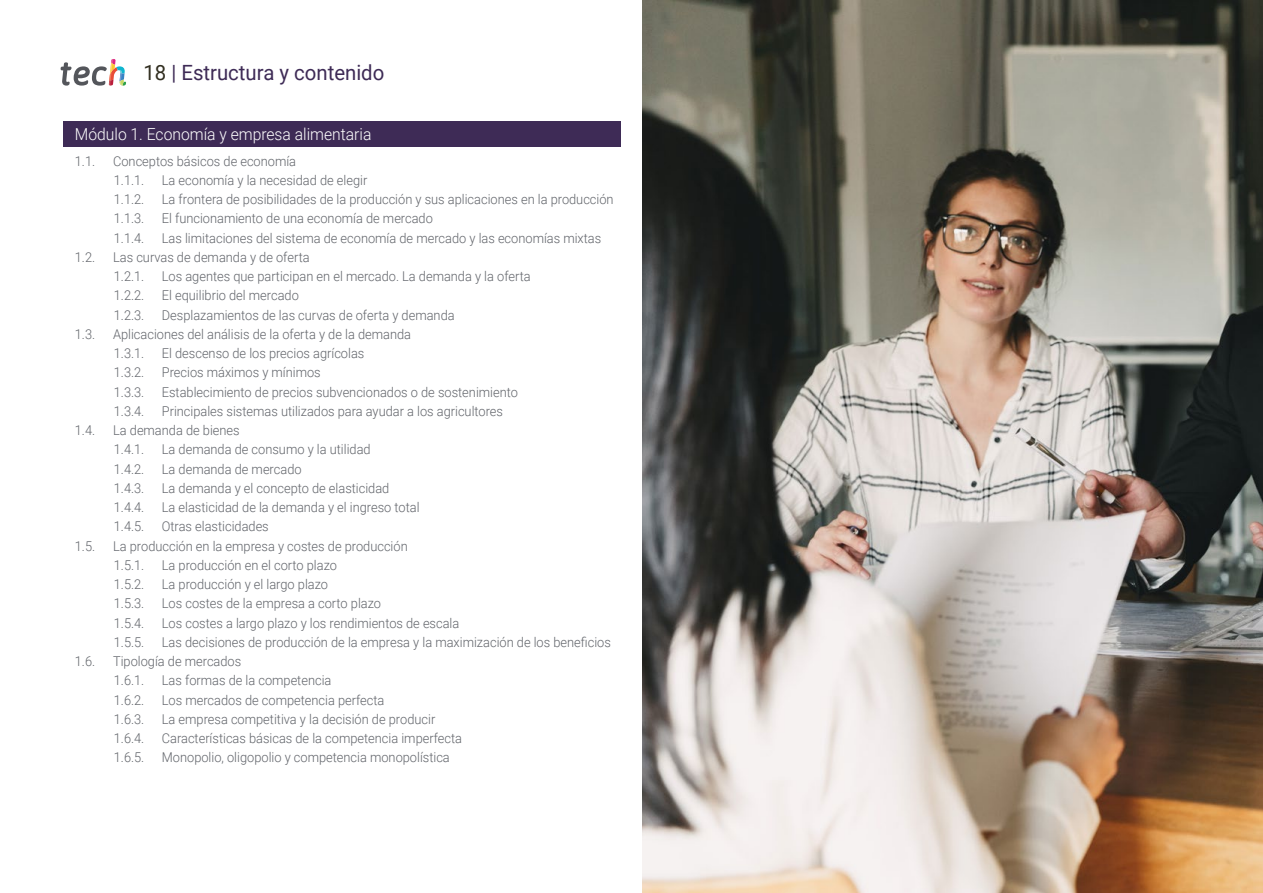
<style>
.page{position:relative;width:1263px;height:893px;background:#fff}
.page>*{position:absolute;margin:0;border:0;box-sizing:border-box;transform-origin:0 0}
.t1{font:21px "Roboto";color:#3e2b56}
.t2{font:300 16.5px "Roboto";color:#fff;scale:.95 1}
.t3{font:300 13.5px/19.2px "Roboto";color:#61646a;scale:.95 1}
.s1{color:#312e20}
</style>
<div class="page">
<div style="left:64px;top:121px;width:557px;height:25px;background:#3e2b56"></div>
<img style="left:642px;top:0;width:621px;height:893px">
<svg style="left:61px;top:59px;width:65px;height:27px"></svg>
<h1 class="t1" style="left:144px;top:57px;width:242px"><span class="s1">18</span> | Estructura y contenido</h1>
<p class="t2" style="left:75px;top:123px;width:314px">Módulo 1. Economía y empresa alimentaria</p>
<p class="t3" style="left:75px;top:151px;width:23px">1.1.</p>
<p class="t3" style="left:113px;top:151px;width:194px">Conceptos básicos de economía<br>1.1.1.</p>
<p class="t3" style="left:162px;top:170px;width:218px">La economía y la necesidad de elegir</p>
<p class="t3" style="left:114px;top:189px;width:34px">1.1.2.</p>
<p class="t3" style="left:162px;top:189px;width:477px">La frontera de posibilidades de la producción y sus aplicaciones en la producción</p>
<p class="t3" style="left:114px;top:208px;width:34px">1.1.3.</p>
<p class="t3" style="left:162px;top:208px;width:287px">El funcionamiento de una economía de mercado</p>
<p class="t3" style="left:114px;top:228px;width:34px">1.1.4.</p>
<p class="t3" style="left:162px;top:228px;width:464px">Las limitaciones del sistema de economía de mercado y las economías mixtas</p>
<p class="t3" style="left:75px;top:247px;width:23px">1.2.</p>
<p class="t3" style="left:113px;top:247px;width:208px">Las curvas de demanda y de oferta<br>1.2.1.</p>
<p class="t3" style="left:162px;top:266px;width:390px">Los agentes que participan en el mercado. La demanda y la oferta</p>
<p class="t3" style="left:114px;top:285px;width:34px">1.2.2.</p>
<p class="t3" style="left:162px;top:285px;width:146px">El equilibrio del mercado</p>
<p class="t3" style="left:114px;top:305px;width:34px">1.2.3.</p>
<p class="t3" style="left:162px;top:305px;width:310px">Desplazamientos de las curvas de oferta y demanda</p>
<p class="t3" style="left:75px;top:324px;width:23px">1.3.</p>
<p class="t3" style="left:113px;top:324px;width:315px">Aplicaciones del análisis de la oferta y de la demanda<br>1.3.1.</p>
<p class="t3" style="left:162px;top:343px;width:215px">El descenso de los precios agrícolas</p>
<p class="t3" style="left:114px;top:362px;width:34px">1.3.2.</p>
<p class="t3" style="left:162px;top:362px;width:169px">Precios máximos y mínimos</p>
<p class="t3" style="left:114px;top:382px;width:34px">1.3.3.</p>
<p class="t3" style="left:162px;top:382px;width:376px">Establecimiento de precios subvencionados o de sostenimiento</p>
<p class="t3" style="left:114px;top:401px;width:34px">1.3.4.</p>
<p class="t3" style="left:162px;top:401px;width:361px">Principales sistemas utilizados para ayudar a los agricultores</p>
<p class="t3" style="left:75px;top:420px;width:23px">1.4.</p>
<p class="t3" style="left:113px;top:420px;width:135px">La demanda de bienes<br>1.4.1.</p>
<p class="t3" style="left:162px;top:439px;width:221px">La demanda de consumo y la utilidad</p>
<p class="t3" style="left:114px;top:459px;width:34px">1.4.2.</p>
<p class="t3" style="left:162px;top:459px;width:149px">La demanda de mercado</p>
<p class="t3" style="left:114px;top:478px;width:34px">1.4.3.</p>
<p class="t3" style="left:162px;top:478px;width:241px">La demanda y el concepto de elasticidad</p>
<p class="t3" style="left:114px;top:497px;width:34px">1.4.4.</p>
<p class="t3" style="left:162px;top:497px;width:273px">La elasticidad de la demanda y el ingreso total</p>
<p class="t3" style="left:114px;top:516px;width:34px">1.4.5.</p>
<p class="t3" style="left:162px;top:516px;width:114px">Otras elasticidades</p>
<p class="t3" style="left:75px;top:536px;width:23px">1.5.</p>
<p class="t3" style="left:113px;top:536px;width:312px">La producción en la empresa y costes de producción<br>1.5.1.</p>
<p class="t3" style="left:162px;top:555px;width:186px">La producción en el corto plazo</p>
<p class="t3" style="left:114px;top:574px;width:34px">1.5.2.</p>
<p class="t3" style="left:162px;top:574px;width:176px">La producción y el largo plazo</p>
<p class="t3" style="left:114px;top:593px;width:34px">1.5.3.</p>
<p class="t3" style="left:162px;top:593px;width:232px">Los costes de la empresa a corto plazo</p>
<p class="t3" style="left:114px;top:613px;width:34px">1.5.4.</p>
<p class="t3" style="left:162px;top:613px;width:315px">Los costes a largo plazo y los rendimientos de escala</p>
<p class="t3" style="left:114px;top:632px;width:34px">1.5.5.</p>
<p class="t3" style="left:162px;top:632px;width:474px">Las decisiones de producción de la empresa y la maximización de los beneficios</p>
<p class="t3" style="left:75px;top:651px;width:23px">1.6.</p>
<p class="t3" style="left:113px;top:651px;width:136px">Tipología de mercados<br>1.6.1.</p>
<p class="t3" style="left:162px;top:670px;width:180px">Las formas de la competencia</p>
<p class="t3" style="left:114px;top:690px;width:34px">1.6.2.</p>
<p class="t3" style="left:162px;top:690px;width:236px">Los mercados de competencia perfecta</p>
<p class="t3" style="left:114px;top:709px;width:34px">1.6.3.</p>
<p class="t3" style="left:162px;top:709px;width:289px">La empresa competitiva y la decisión de producir</p>
<p class="t3" style="left:114px;top:728px;width:34px">1.6.4.</p>
<p class="t3" style="left:162px;top:728px;width:318px">Características básicas de la competencia imperfecta</p>
<p class="t3" style="left:114px;top:747px;width:34px">1.6.5.</p>
<p class="t3" style="left:162px;top:747px;width:305px">Monopolio, oligopolio y competencia monopolística</p>
</div>
